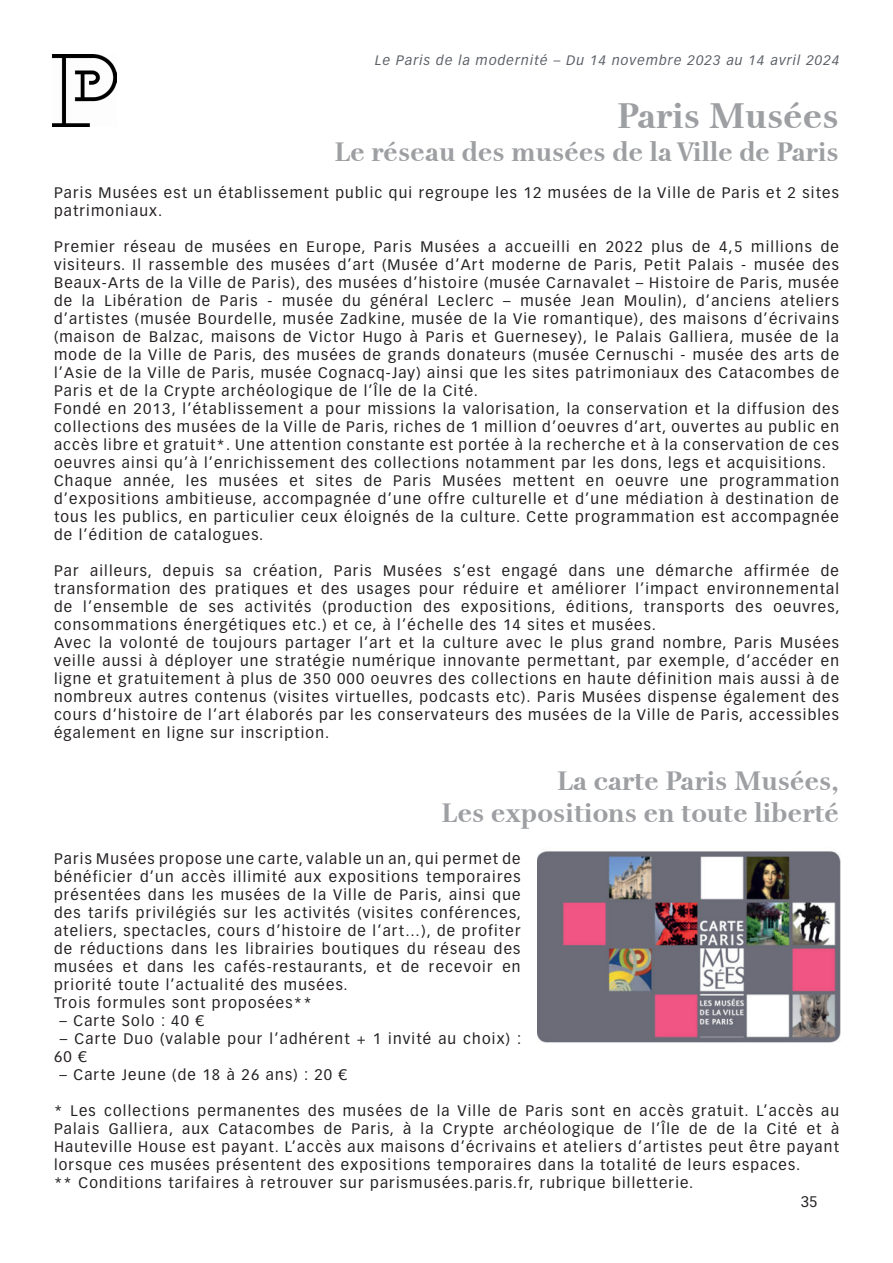
<style>
.page{position:relative;width:893px;height:1263px;background:#fff}
.page>*{position:absolute;margin:0;border:0;box-sizing:border-box;transform-origin:0 0}
.t1{font:700 36px "Petit Palais";color:#9d9fa2}
.t2{font:700 27px/32.4px "Petit Palais";color:#9d9fa2;text-align:right}
.t3{font:15px/18px "Vectora LT Std";letter-spacing:.08em;color:#231f20}
.t4{font:italic 13.5px "Vectora LT Std";letter-spacing:.08em;color:#5b5f66}
</style>
<div class="page">
<img style="left:538px;top:851px;width:303px;height:192px">
<img style="left:53px;top:54px;width:64px;height:72px">
<p class="t4" style="left:375px;top:52px;width:466px">Le Paris de la modernité – Du 14 novembre 2023 au 14 avril 2024</p>
<h1 class="t1" style="left:617px;top:94px;width:223px">Paris Musées</h1>
<h2 class="t2" style="left:334px;top:135px;width:506px">Le réseau des musées de la Ville de Paris</h2>
<p class="t3" style="left:54px;top:184px;width:786px">Paris Musées est un établissement public qui regroupe les 12 musées de la Ville de Paris et 2 sites patrimoniaux.</p>
<p class="t3" style="left:54px;top:238px;width:787px">Premier réseau de musées en Europe, Paris Musées a accueilli en 2022 plus de 4,5 millions de visiteurs. Il rassemble des musées d’art (Musée d’Art moderne de Paris, Petit Palais - musée des Beaux-Arts de la Ville de Paris), des musées d’histoire (musée Carnavalet – Histoire de Paris, musée de la Libération de Paris - musée du général Leclerc – musée Jean Moulin), d’anciens ateliers d’artistes (musée Bourdelle, musée Zadkine, musée de la Vie romantique), des maisons d’écrivains (maison de Balzac, maisons de Victor Hugo à Paris et Guernesey), le Palais Galliera, musée de la mode de la Ville de Paris, des musées de grands donateurs (musée Cernuschi - musée des arts de l’Asie de la Ville de Paris, musée Cognacq-Jay) ainsi que les sites patrimoniaux des Catacombes de Paris et de la Crypte archéologique de l’Île de la Cité.<br>Fondé en 2013, l’établissement a pour missions la valorisation, la conservation et la diffusion des collections des musées de la Ville de Paris, riches de 1 million d’oeuvres d’art, ouvertes au public en accès libre et gratuit*. Une attention constante est portée à la recherche et à la conservation de ces oeuvres ainsi qu’à l’enrichissement des collections notamment par les dons, legs et acquisitions.<br>Chaque année, les musées et sites de Paris Musées mettent en oeuvre une programmation d’expositions ambitieuse, accompagnée d’une offre culturelle et d’une médiation à destination de tous les publics, en particulier ceux éloignés de la culture. Cette programmation est accompagnée de l’édition de catalogues.</p>
<p class="t3" style="left:54px;top:562px;width:787px">Par ailleurs, depuis sa création, Paris Musées s’est engagé dans une démarche affirmée de transformation des pratiques et des usages pour réduire et améliorer l’impact environnemental de l’ensemble de ses activités (production des expositions, éditions, transports des oeuvres, consommations énergétiques etc.) et ce, à l’échelle des 14 sites et musées.<br>Avec la volonté de toujours partager l’art et la culture avec le plus grand nombre, Paris Musées veille aussi à déployer une stratégie numérique innovante permettant, par exemple, d’accéder en ligne et gratuitement à plus de 350 000 oeuvres des collections en haute définition mais aussi à de nombreux autres contenus (visites virtuelles, podcasts etc). Paris Musées dispense également des cours d’histoire de l’art élaborés par les conservateurs des musées de la Ville de Paris, accessibles également en ligne sur inscription.</p>
<h2 class="t2" style="left:442px;top:765px;width:399px">La carte Paris Musées,<br>Les expositions en toute liberté</h2>
<p class="t3" style="left:54px;top:850px;width:469px">Paris Musées propose une carte, valable un an, qui permet de bénéficier d’un accès illimité aux expositions temporaires présentées dans les musées de la Ville de Paris, ainsi que des tarifs privilégiés sur les activités (visites conférences, ateliers, spectacles, cours d’histoire de l’art…), de profiter de réductions dans les librairies boutiques du réseau des musées et dans les cafés-restaurants, et de recevoir en priorité toute l’actualité des musées.<br>Trois formules sont proposées**</p>
<p class="t3" style="left:59px;top:1012px;width:146px">– Carte Solo : 40 €</p>
<p class="t3" style="left:54px;top:1030px;width:469px;text-indent:6px">– Carte Duo (valable pour l’adhérent + 1 invité au choix) :<br>60 €</p>
<p class="t3" style="left:59px;top:1066px;width:289px">– Carte Jeune (de 18 à 26 ans) : 20 €</p>
<p class="t3" style="left:54px;top:1102px;width:787px">* Les collections permanentes des musées de la Ville de Paris sont en accès gratuit. L’accès au Palais Galliera, aux Catacombes de Paris, à la Crypte archéologique de l’Île de de la Cité et à Hauteville House est payant. L’accès aux maisons d’écrivains et ateliers d’artistes peut être payant lorsque ces musées présentent des expositions temporaires dans la totalité de leurs espaces.<br>** Conditions tarifaires à retrouver sur parismusées.paris.fr, rubrique billetterie.</p>
<p class="t3" style="left:801px;top:1193px;width:18px">35</p>
</div>
